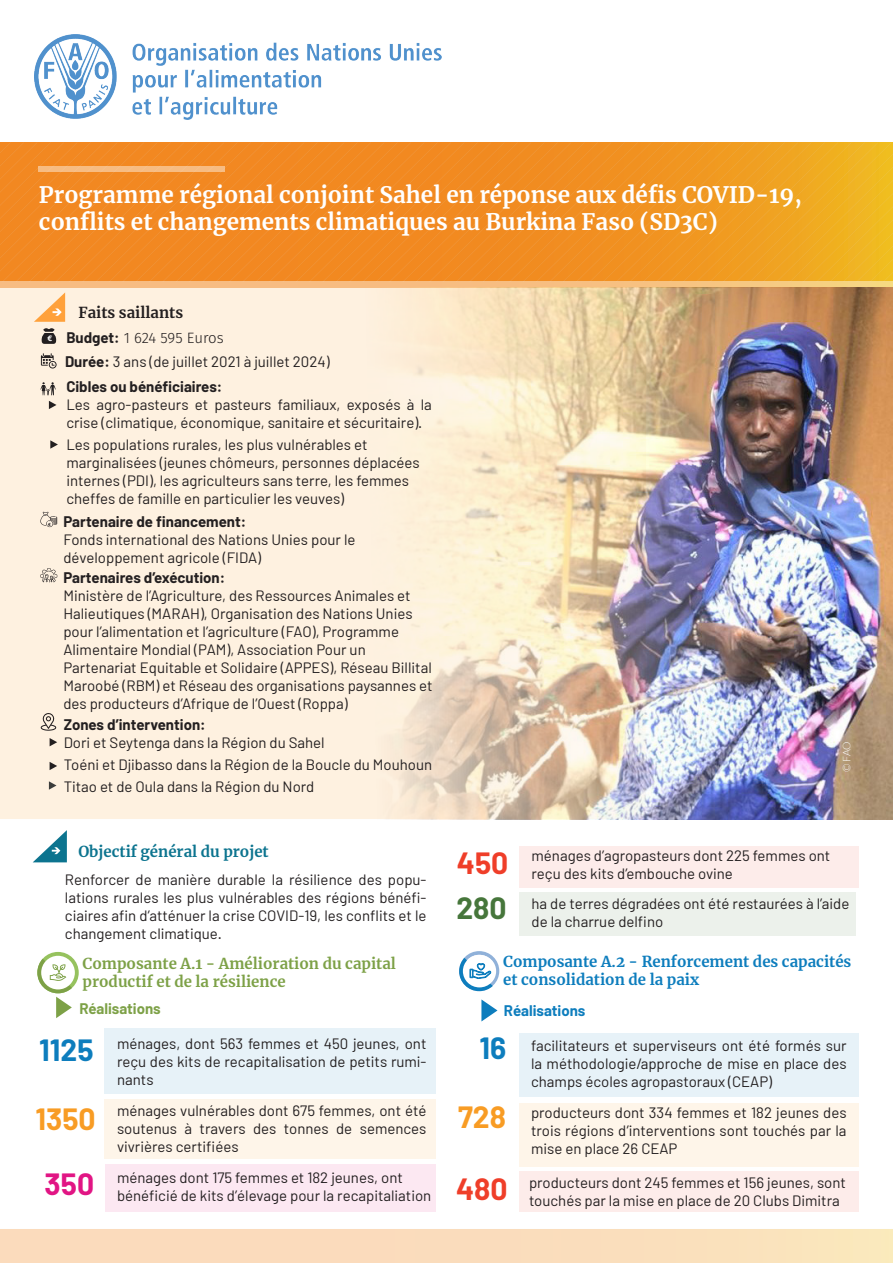
<style>
.page{position:relative;width:893px;height:1263px;background:#fff}
.page>*{position:absolute;margin:0;border:0;box-sizing:border-box;transform-origin:0 0}
.t1{font:700 30px "Barlow";color:#f89c24}
.t2{font:700 30px "Barlow";color:#0d7dbd}
.t3{font:700 30px "Barlow";color:#ef3e29}
.t4{font:700 30px "Barlow";color:#e11584}
.t5{font:700 30px "Barlow";color:#46763b}
.t6{font:700 22.5px/27px "Merriweather";color:#fff}
.t7{font:15px/18px "Barlow";color:#231f20}
.t8{font:700 15px "Barlow";color:#231f20}
.Default{font:700 15px/18px "Merriweather";color:#0d7dbd}
.Default-2{font:700 15px/18px "Merriweather";color:#7da147}
.t9{font:700 15px "Merriweather";color:#0c748f}
.t10{font:300 15px "Fira Sans";letter-spacing:-.015em;color:#231f20}
.t11{font:700 15px "Merriweather";color:#231f20}
.t12{font:700 15px "Barlow";color:#7da147}
.t13{font:700 15px "Barlow";color:#0d7dbd}
.t14{font:300 10.5px "Lato";color:#fff}
.t15{font:700 8.1px "Fira Sans";color:#fff}
.t16{font:700 4.5px "Fira Sans";color:#231f20}
.s1{font-family:"Barlow";font-weight:700}
.s2{font-weight:700}
</style>
<div class="page">
<div style="left:0;top:288px;width:347px;height:531px;background:#fef1e0"></div>
<svg style="left:0;top:142px;width:893px;height:139px;background:#f19122"></svg>
<div style="left:39px;top:166px;width:186px;height:6px;background:#f7bc82"></div>
<svg style="left:0;top:281px;width:893px;height:7px;background:#f4be7f"></svg>
<svg style="left:0;top:1229px;width:893px;height:34px;background:#faddbc"></svg>
<svg style="left:49px;top:781px;width:8px;height:9px"></svg>
<div style="left:105px;top:1028px;width:331px;height:65px;background:#e7f2f8"></div>
<div style="left:105px;top:1099px;width:331px;height:59px;background:#fef5e9"></div>
<div style="left:105px;top:1164px;width:330px;height:48px;background:#fce8f2"></div>
<div style="left:519px;top:846px;width:340px;height:41px;background:#fdecea"></div>
<div style="left:519px;top:893px;width:337px;height:43px;background:#ecf1eb"></div>
<svg style="left:37px;top:952px;width:42px;height:41px"></svg>
<div style="left:41px;top:956px;width:34px;height:33px;background:#fff;border-radius:50%"></div>
<svg style="left:37px;top:959px;width:35px;height:59px"></svg>
<svg style="left:481px;top:999px;width:16px;height:22px"></svg>
<div style="left:519px;top:1033px;width:339px;height:63px;background:#e7f2f8"></div>
<div style="left:519px;top:1103px;width:340px;height:63px;background:#fef5e9"></div>
<svg style="left:459px;top:951px;width:40px;height:40px"></svg>
<div style="left:463px;top:955px;width:32px;height:32px;background:#edf2f8;border-radius:50%"></div>
<div style="left:463px;top:955px;width:33px;height:32px;background:#fff;border-radius:50%"></div>
<svg style="left:459px;top:958px;width:34px;height:33px"></svg>
<img style="left:347px;top:288px;width:546px;height:531px">
<svg style="left:34px;top:292px;width:31px;height:30px"></svg>
<svg style="left:41px;top:353px;width:16px;height:15px"></svg>
<svg style="left:40px;top:382px;width:16px;height:13px"></svg>
<svg style="left:40px;top:568px;width:17px;height:14px"></svg>
<svg style="left:41px;top:328px;width:16px;height:16px"></svg>
<div style="left:46px;top:334px;width:6px;height:9px;background:#231f20;border-radius:50%"></div>
<div style="left:47px;top:333px;width:5px;height:8px;background:#231f20"></div>
<svg style="left:49px;top:401px;width:8px;height:8px"></svg>
<svg style="left:50px;top:738px;width:7px;height:8px"></svg>
<svg style="left:50px;top:440px;width:8px;height:9px"></svg>
<svg style="left:40px;top:512px;width:17px;height:15px"></svg>
<svg style="left:41px;top:713px;width:15px;height:18px"></svg>
<svg style="left:50px;top:762px;width:7px;height:8px"></svg>
<svg style="left:33px;top:830px;width:34px;height:32px"></svg>
<div style="left:519px;top:1171px;width:339px;height:41px;background:#fdecea"></div>
<img style="left:34px;top:34px;width:408px;height:85px">
<p class="t6" style="left:39px;top:180px;width:764px">Programme régional conjoint Sahel en réponse aux défis COVID-19, conflits et changements climatiques au Burkina Faso (SD3C)</p>
<p class="t15" style="left:47px;top:331px;width:6px">€</p>
<p class="t16" style="left:48px;top:520px;width:4px">€</p>
<p class="t11" style="left:78px;top:302px;width:106px">Faits saillants</p>
<p class="t10" style="left:66px;top:327px;width:159px"><span class="s1">Budget:</span> 1 624 595 Euros</p>
<p class="t8" style="left:66px;top:375px;width:158px">Cibles ou bénéficiaires:</p>
<p class="t7" style="left:66px;top:395px;width:367px">Les agro-pasteurs et pasteurs familiaux, exposés à la crise (climatique, économique, sanitaire et sécuritaire).</p>
<p class="t7" style="left:66px;top:435px;width:355px">Les populations rurales, les plus vulnérables et marginalisées (jeunes chômeurs, personnes déplacées internes (PDI), les agriculteurs sans terre, les femmes cheffes de famille en particulier les veuves)</p>
<p class="t7" style="left:65px;top:352px;width:266px"><span class="s2">Durée:</span> 3 ans (de juillet 2021 à juillet 2024)</p>
<p class="t8" style="left:63px;top:510px;width:184px">Partenaire de financement:</p>
<p class="t7" style="left:63px;top:530px;width:294px">Fonds international des Nations Unies pour le développement agricole (FIDA)</p>
<p class="t8" style="left:63px;top:566px;width:163px">Partenaires d’exécution:</p>
<p class="t7" style="left:63px;top:586px;width:371px">Ministère de l’Agriculture, des Ressources Animales et Halieutiques (MARAH), Organisation des Nations Unies pour l’alimentation et l’agriculture (FAO), Programme Alimentaire Mondial (PAM), Association Pour un Partenariat Equitable et Solidaire (APPES), Réseau Billital Maroobé (RBM) et Réseau des organisations paysannes et des producteurs d’Afrique de l’Ouest (Roppa)</p>
<p class="t8" style="left:64px;top:713px;width:144px">Zones d’intervention:</p>
<p class="t7" style="left:64px;top:733px;width:263px">Dori et Seytenga dans la Région du Sahel</p>
<p class="t7" style="left:64px;top:755px;width:370px">Toéni et Djibasso dans la Région de la Boucle du Mouhoun</p>
<p class="t7" style="left:64px;top:777px;width:252px">Titao et de Oula dans la Région du Nord</p>
<p class="t9" style="left:78px;top:841px;width:192px">Objectif général du projet</p>
<p class="t7" style="left:65px;top:870px;width:363px;text-align:justify">Renforcer de manière durable la résilience des popu&shy;lations rurales les plus vulnérables des régions bénéfi&shy;ciaires afin d’atténuer la crise COVID-19, les conflits et le changement climatique.</p>
<p class="Default-2" style="left:83px;top:954px;width:315px">Composante A.1 - Amélioration du capital productif et de la résilience</p>
<p class="t12" style="left:79px;top:997px;width:83px">Réalisations</p>
<p class="t2" style="left:39px;top:1028px;width:56px">1125</p>
<p class="t1" style="left:36px;top:1097px;width:62px">1350</p>
<p class="t4" style="left:45px;top:1162px;width:51px">350</p>
<p class="t7" style="left:117px;top:1034px;width:311px;text-align:justify">ménages, dont 563 femmes et 450 jeunes, ont reçu des kits de recapitalisation de petits rumi&shy;nants</p>
<p class="t7" style="left:117px;top:1101px;width:311px;text-align:justify">ménages vulnérables dont 675 femmes, ont été soutenus à travers des tonnes de semences vivrières certifiées</p>
<p class="t7" style="left:117px;top:1168px;width:316px">ménages dont 175 femmes et 182 jeunes, ont bénéficié de kits d’élevage pour la recapitaliation</p>
<p class="t14" style="left:841px;top:772px;width:32px;rotate:-90deg">© FAO</p>
<p class="t3" style="left:457px;top:841px;width:53px">450</p>
<p class="t5" style="left:456px;top:886px;width:52px">280</p>
<p class="t7" style="left:531px;top:846px;width:300px">ménages d’agropasteurs dont 225 femmes ont reçu des kits d’embouche ovine</p>
<p class="t7" style="left:531px;top:895px;width:319px">ha de terres dégradées ont été restaurées à l’aide de la charrue delfino</p>
<p class="Default" style="left:503px;top:952px;width:350px">Composante A.2 - Renforcement des capacités et consolidation de la paix</p>
<p class="t13" style="left:504px;top:1000px;width:83px">Réalisations</p>
<p class="t2" style="left:480px;top:1026px;width:28px">16</p>
<p class="t1" style="left:458px;top:1094px;width:49px">728</p>
<p class="t7" style="left:531px;top:1036px;width:317px;text-align:justify">facilitateurs et superviseurs ont été formés sur la méthodologie/approche de mise en place des champs écoles agropastoraux (CEAP)</p>
<p class="t7" style="left:531px;top:1103px;width:317px;text-align:justify">producteurs dont 334 femmes et 182 jeunes des trois régions d’interventions sont touchés par la mise en place 26 CEAP</p>
<p class="t3" style="left:456px;top:1166px;width:53px">480</p>
<p class="t7" style="left:529px;top:1173px;width:319px">producteurs dont 245 femmes et 156 jeunes, sont touchés par la mise en place de 20 Clubs Dimitra</p>
</div>
